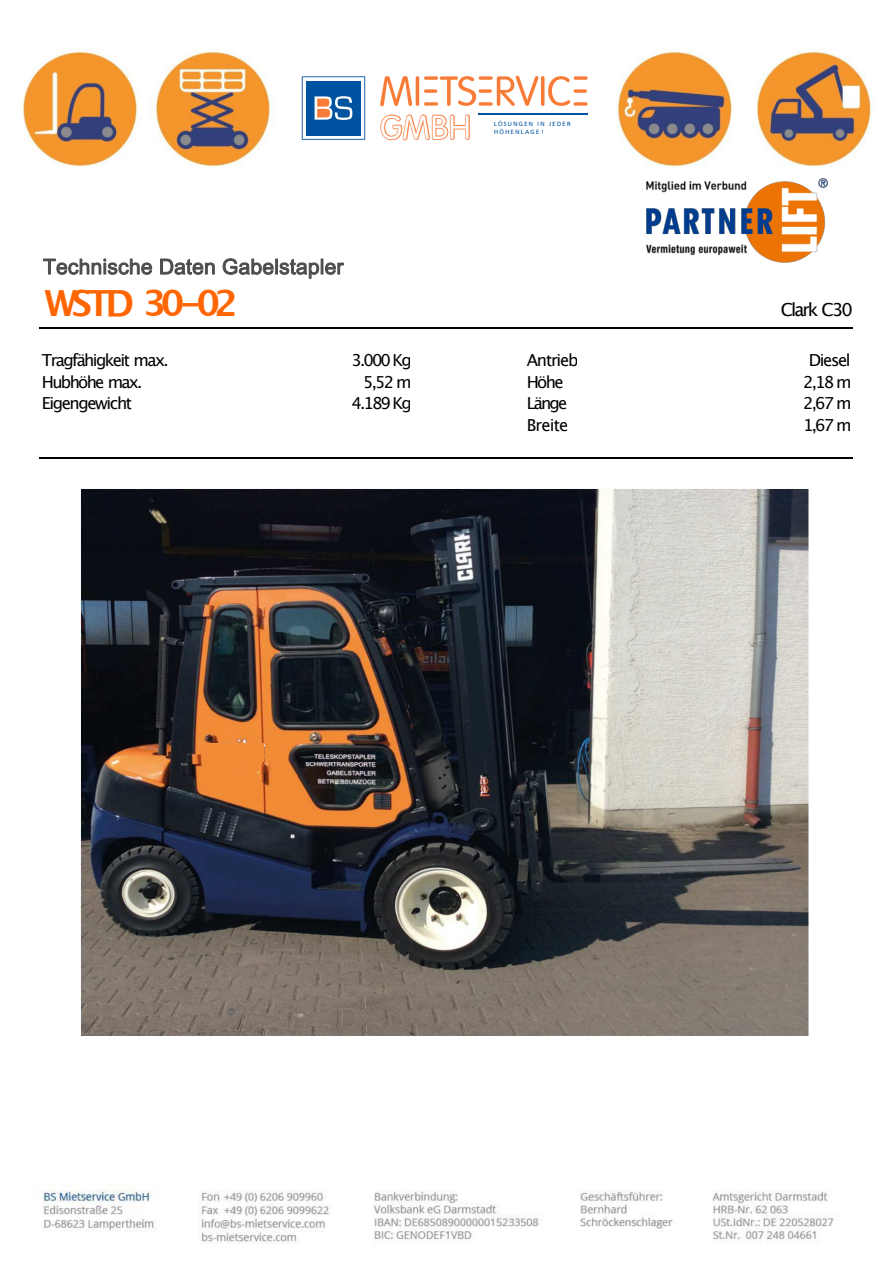
<style>
.page{position:relative;width:893px;height:1264px;background:#fff}
.page>*{position:absolute;margin:0;border:0;box-sizing:border-box;transform-origin:0 0}
.t1{font:700 36px "Lucida Grande";letter-spacing:-.155em;color:#ff6500}
.t2{font:32.7px "VAG Rounded Lt Normal";color:#fff}
.t3{font:18px "Lucida Grande";letter-spacing:-.11em;color:#000}
.t4{font:16.5px "Lucida Grande";letter-spacing:-.095em;color:#000}
.t5{font:16.5px "Lucida Grande";letter-spacing:-.07em;color:#000}
.t6{font:6px/8.7px "Frutiger BSK";letter-spacing:.24em;color:#0053a0}
</style>
<div class="page">
<svg style="left:43px;top:259px;width:109px;height:16px"></svg>
<svg style="left:160px;top:259px;width:55px;height:16px"></svg>
<svg style="left:223px;top:258px;width:50px;height:17px"></svg>
<div style="left:275px;top:259px;width:3px;height:15px;background:#4d4d4d;border:1px solid #4d4d4d"></div>
<svg style="left:279px;top:259px;width:65px;height:19px"></svg>
<img style="left:23px;top:47px;width:849px;height:120px">
<img style="left:646px;top:178px;width:182px;height:84px">
<hr style="left:39px;top:327px;width:813px;height:1px;background:#000">
<hr style="left:39px;top:457px;width:813px;height:2px;background:#000">
<img style="left:81px;top:488px;width:727px;height:547px">
<img style="left:42px;top:1186px;width:792px;height:58px">
<div style="left:291px;top:43px;width:324px;height:129px;background:#fff"></div>
<svg style="left:302px;top:76px;width:63px;height:64px"></svg>
<svg style="left:497px;top:76px;width:73px;height:30px"></svg>
<svg style="left:440px;top:76px;width:36px;height:30px"></svg>
<hr style="left:416px;top:76px;width:3px;height:30px;background:#f87c37;border-radius:2px">
<svg style="left:380px;top:76px;width:32px;height:30px"></svg>
<svg style="left:424px;top:76px;width:14px;height:4px"></svg>
<svg style="left:424px;top:89px;width:13px;height:4px"></svg>
<svg style="left:424px;top:102px;width:14px;height:4px"></svg>
<svg style="left:478px;top:76px;width:15px;height:4px"></svg>
<svg style="left:478px;top:89px;width:14px;height:4px"></svg>
<svg style="left:478px;top:102px;width:15px;height:4px"></svg>
<svg style="left:573px;top:76px;width:14px;height:4px"></svg>
<svg style="left:573px;top:89px;width:14px;height:4px"></svg>
<svg style="left:573px;top:102px;width:14px;height:4px"></svg>
<svg style="left:380px;top:114px;width:90px;height:26px"></svg>
<hr style="left:478px;top:113px;width:109px;height:2px;background:#0053a0">
<div style="left:207px;top:743px;width:56px;height:19px;background:#f18b36"></div>
<div style="left:265px;top:736px;width:20px;height:26px;background:#f18b36"></div>
<svg style="left:459px;top:605px;width:32px;height:148px;background:#18212b"></svg>
<svg style="left:202px;top:850px;width:98px;height:47px;background:#1c2a4c"></svg>
<h1 class="t1" style="left:44px;top:288px;width:195px">WSTD 30-02</h1>
<h2 class="t2" style="left:380px;top:114px;width:92px">GMBH</h2>
<p class="t6" style="left:494px;top:120px;width:78px">LÖSUNGEN IN JEDER<br>HÖHENLAGE !</p>
<p class="t3" style="left:780px;top:302px;width:74px">Clark C30</p>
<p class="t4" style="left:42px;top:353px;width:128px">Tragfähigkeit max.</p>
<p class="t4" style="left:351px;top:353px;width:62px">3.000 Kg</p>
<p class="t5" style="left:526px;top:353px;width:53px">Antrieb</p>
<p class="t4" style="left:809px;top:353px;width:43px">Diesel</p>
<p class="t4" style="left:42px;top:374px;width:102px">Hubhöhe max.</p>
<p class="t4" style="left:363px;top:374px;width:50px">5,52 m</p>
<p class="t4" style="left:526px;top:374px;width:38px">Höhe</p>
<p class="t4" style="left:803px;top:374px;width:50px">2,18 m</p>
<p class="t4" style="left:42px;top:396px;width:92px">Eigengewicht</p>
<p class="t4" style="left:351px;top:396px;width:62px">4.189 Kg</p>
<p class="t4" style="left:526px;top:396px;width:42px">Länge</p>
<p class="t4" style="left:803px;top:396px;width:50px">2,67 m</p>
<p class="t4" style="left:526px;top:418px;width:43px">Breite</p>
<p class="t4" style="left:803px;top:418px;width:50px">1,67 m</p>
</div>
